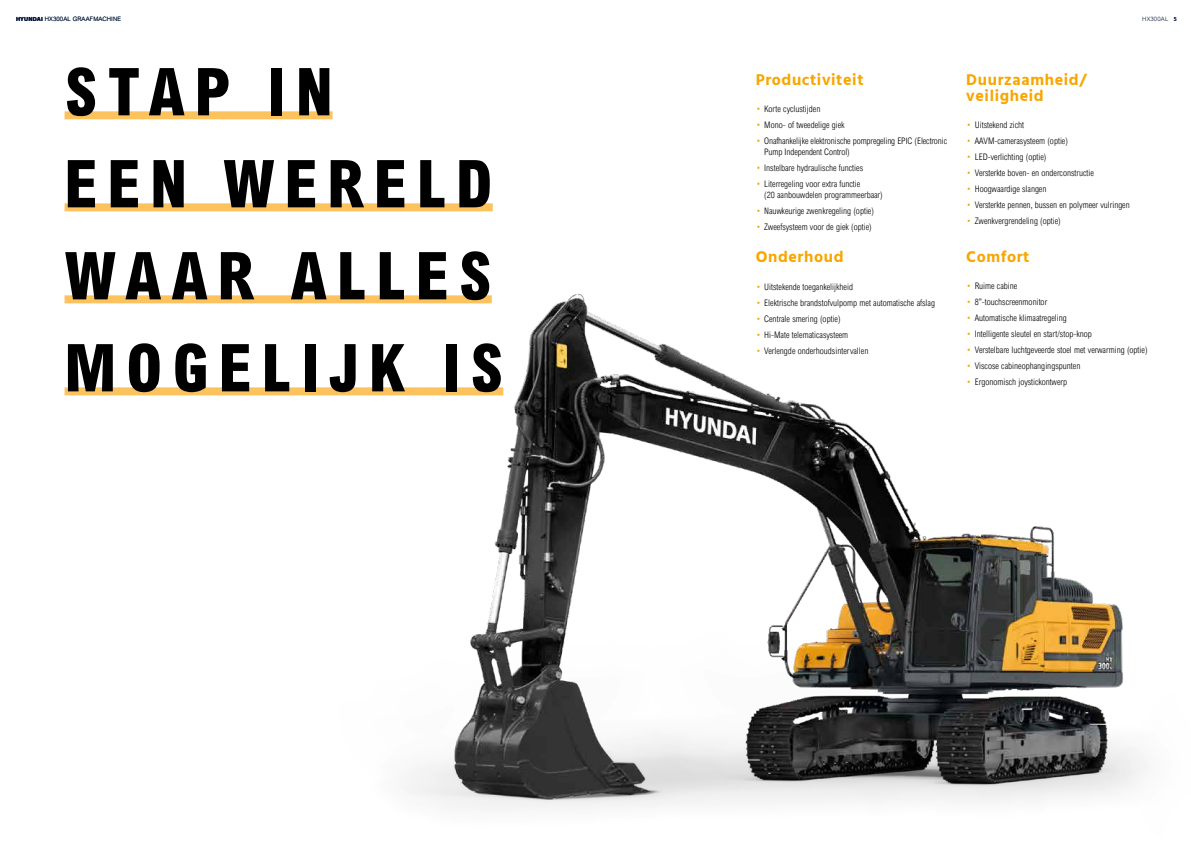
<style>
.page{position:relative;width:1191px;height:842px;background:#fff}
.page>*{position:absolute;margin:0;border:0;box-sizing:border-box;transform-origin:0 0}
.t1{font:800 condensed 66px/92px "Arial";letter-spacing:.15em;color:#000}
.t2{font:700 16px/16px "Hind";letter-spacing:.04em;color:#f7a600}
.t3{font:300 condensed 9px/11px "Arial";color:#000}
.t4{font:300 6px "Arial";letter-spacing:.02em;color:#001437}
.s1{font-family:"Hind";font-weight:700}
.s2{color:#f7a600}
</style>
<div class="page">
<img style="left:64px;top:111px;width:1082px;height:699px">
<div style="left:65px;top:111px;width:267px;height:8px;background:#fbc25e"></div>
<div style="left:65px;top:203px;width:428px;height:8px;background:#fbc25e"></div>
<div style="left:65px;top:295px;width:427px;height:8px;background:#fbc25e"></div>
<div style="left:65px;top:387px;width:438px;height:8px;background:#fbc25e"></div>
<p class="t4" style="left:16px;top:15px;width:107px"><span class="s1">HYUNDAI</span> HX300AL GRAAFMACHINE</p>
<p class="t4" style="left:1142px;top:15px;width:36px">HX300AL <span class="s1">5</span></p>
<h1 class="t1" style="left:65px;top:47px;width:440px">STAP IN<br>EEN WERELD<br>WAAR ALLES<br>MOGELIJK IS</h1>
<h2 class="t2" style="left:755px;top:71px;width:109px">Productiviteit</h2>
<p class="t3" style="left:755px;top:104px;width:66px"><span class="s2">•</span> Korte cyclustijden</p>
<p class="t3" style="left:755px;top:120px;width:90px"><span class="s2">•</span> Mono- of tweedelige giek</p>
<p class="t3" style="left:764px;top:136px;width:184px;text-indent:-9px"><span class="s2">•</span> Onafhankelijke elektronische pompregeling EPIC (Electronic<br>Pump Independent Control)</p>
<p class="t3" style="left:755px;top:163px;width:109px"><span class="s2">•</span> Instelbare hydraulische functies</p>
<p class="t3" style="left:764px;top:179px;width:120px;text-indent:-9px"><span class="s2">•</span> Literregeling voor extra functie<br>(20 aanbouwdelen programmeerbaar)</p>
<p class="t3" style="left:755px;top:206px;width:120px"><span class="s2">•</span> Nauwkeurige zwenkregeling (optie)</p>
<p class="t3" style="left:755px;top:222px;width:117px"><span class="s2">•</span> Zweefsysteem voor de giek (optie)</p>
<h2 class="t2" style="left:755px;top:249px;width:89px">Onderhoud</h2>
<p class="t3" style="left:755px;top:281px;width:99px"><span class="s2">•</span> Uitstekende toegankelijkheid</p>
<p class="t3" style="left:755px;top:297px;width:181px"><span class="s2">•</span> Elektrische brandstofvulpomp met automatische afslag</p>
<p class="t3" style="left:755px;top:313px;width:86px"><span class="s2">•</span> Centrale smering (optie)</p>
<p class="t3" style="left:755px;top:329px;width:94px"><span class="s2">•</span> Hi-Mate telematicasysteem</p>
<p class="t3" style="left:755px;top:345px;width:114px"><span class="s2">•</span> Verlengde onderhoudsintervallen</p>
<h2 class="t2" style="left:966px;top:71px;width:122px">Duurzaamheid/ veiligheid</h2>
<p class="t3" style="left:966px;top:120px;width:59px"><span class="s2">•</span> Uitstekend zicht</p>
<p class="t3" style="left:966px;top:136px;width:103px"><span class="s2">•</span> AAVM-camerasysteem (optie)</p>
<p class="t3" style="left:966px;top:152px;width:82px"><span class="s2">•</span> LED-verlichting (optie)</p>
<p class="t3" style="left:966px;top:168px;width:129px"><span class="s2">•</span> Versterkte boven- en onderconstructie</p>
<p class="t3" style="left:966px;top:184px;width:82px"><span class="s2">•</span> Hoogwaardige slangen</p>
<p class="t3" style="left:966px;top:200px;width:165px"><span class="s2">•</span> Versterkte pennen, bussen en polymeer vulringen</p>
<p class="t3" style="left:966px;top:216px;width:96px"><span class="s2">•</span> Zwenkvergrendeling (optie)</p>
<h2 class="t2" style="left:966px;top:248px;width:65px">Comfort</h2>
<p class="t3" style="left:966px;top:281px;width:53px"><span class="s2">•</span> Ruime cabine</p>
<p class="t3" style="left:966px;top:297px;width:82px"><span class="s2">•</span> 8”-touchscreenmonitor</p>
<p class="t3" style="left:966px;top:313px;width:102px"><span class="s2">•</span> Automatische klimaatregeling</p>
<p class="t3" style="left:966px;top:329px;width:127px"><span class="s2">•</span> Intelligente sleutel en start/stop-knop</p>
<p class="t3" style="left:966px;top:345px;width:183px"><span class="s2">•</span> Verstelbare luchtgeveerde stoel met verwarming (optie)</p>
<p class="t3" style="left:966px;top:361px;width:116px"><span class="s2">•</span> Viscose cabineophangingspunten</p>
<p class="t3" style="left:966px;top:377px;width:102px"><span class="s2">•</span> Ergonomisch joystickontwerp</p>
</div>
